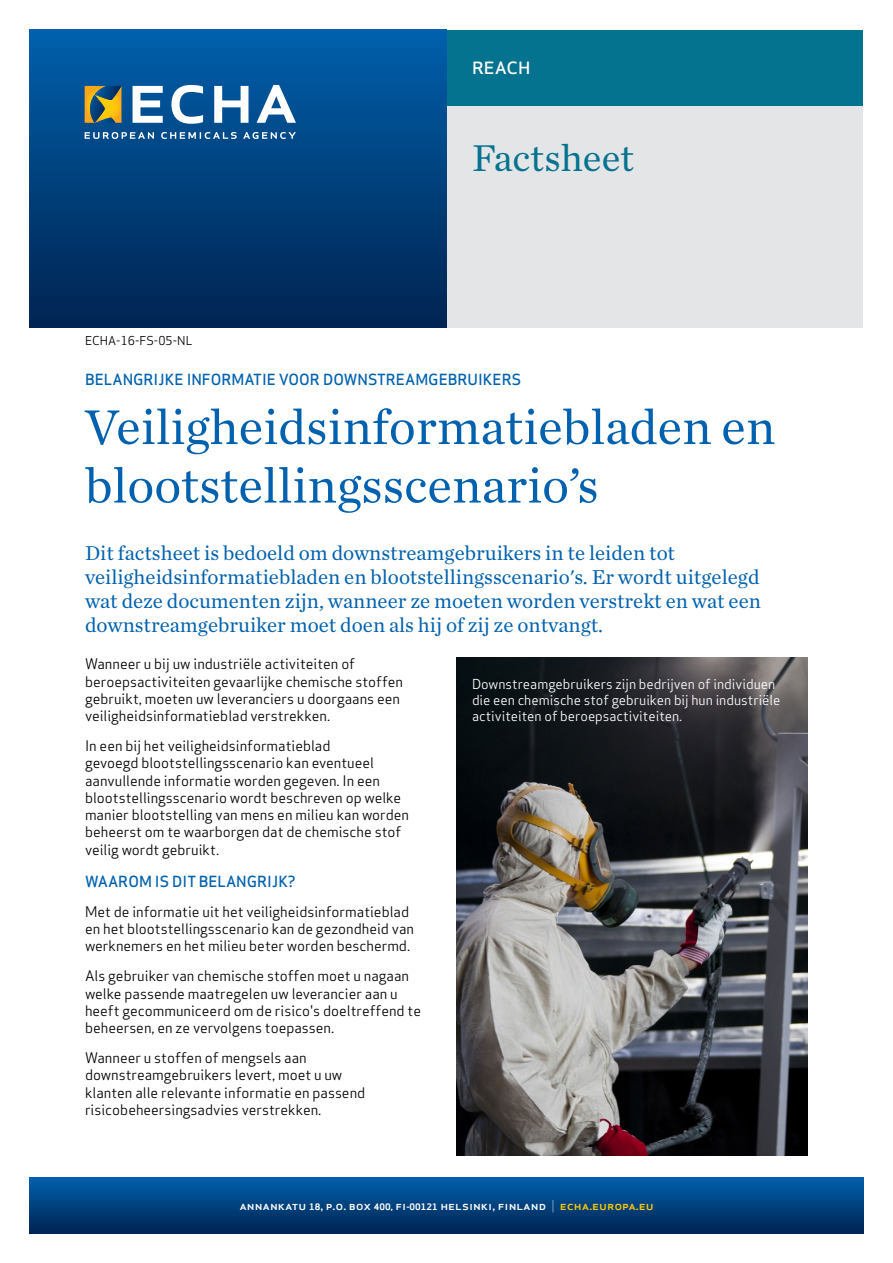
<style>
.page{position:relative;width:893px;height:1263px;background:#fff}
.page>*{position:absolute;margin:0;border:0;box-sizing:border-box;transform-origin:0 0}
.t1{font:51px/58.5px "Chronicle Text G1";color:#0061af}
.t2{font:39px "Chronicle Text G1";color:#047390}
.t3{font:21px/24px "Chronicle Text G1";color:#0061af}
.t4{font:500 16.5px "Apex Sans";color:#fff;scale:1.08 1}
.t5{font:500 15px "Apex Sans";color:#0061af}
.t6{font:14.25px/17.2px "Apex Sans";color:#000}
.t7{font:13.5px/16.2px "Apex Sans";color:#fff}
.t8{font:500 12.15px "Apex Sans";color:#fff;scale:1.08 1}
.t9{font:12px "Apex Sans";color:#000}
.s1{font-weight:700;font-size:8.7px}
.s2{font-weight:700;font-size:8.25px}
.s3{font-weight:300}
.s4{color:#ffcb05}
</style>
<div class="page">
<svg style="left:30px;top:1178px;width:833px;height:55px;background:#00417e"></svg>
<div style="left:446px;top:30px;width:417px;height:76px;background:#047390"></div>
<div style="left:446px;top:106px;width:417px;height:221px;background:#e4e5e6"></div>
<svg style="left:30px;top:30px;width:416px;height:297px;background:#00407c"></svg>
<svg style="left:85px;top:132px;width:211px;height:7px"></svg>
<svg style="left:133px;top:85px;width:163px;height:39px"></svg>
<svg style="left:85px;top:86px;width:36px;height:37px"></svg>
<img style="left:457px;top:658px;width:351px;height:497px">
<p class="t4" style="left:472px;top:54px;width:56px">REACH</p>
<p class="t9" style="left:85px;top:331px;width:109px">ECHA-16-FS-05-NL</p>
<h2 class="t2" style="left:472px;top:128px;width:164px">Factsheet</h2>
<p class="t5" style="left:85px;top:366px;width:438px">BELANGRIJKE INFORMATIE VOOR DOWNSTREAMGEBRUIKERS</p>
<h1 class="t1" style="left:85px;top:395px;width:692px">Veiligheidsinformatiebladen en blootstellingsscenario’s</h1>
<p class="t3" style="left:85px;top:540px;width:677px">Dit factsheet is bedoeld om downstreamgebruikers in te leiden tot veiligheidsinformatiebladen en blootstellingsscenario's. Er wordt uitgelegd wat deze documenten zijn, wanneer ze moeten worden verstrekt en wat een downstreamgebruiker moet doen als hij of zij ze ontvangt.</p>
<p class="t6" style="left:85px;top:654px;width:320px">Wanneer u bij uw industriële activiteiten of beroepsactiviteiten gevaarlijke chemische stoffen gebruikt, moeten uw leveranciers u doorgaans een veiligheidsinformatieblad verstrekken.</p>
<p class="t6" style="left:85px;top:736px;width:326px">In een bij het veiligheidsinformatieblad<br>gevoegd blootstellingsscenario kan eventueel aanvullende informatie worden gegeven. In een blootstellingsscenario wordt beschreven op welke manier blootstelling van mens en milieu kan worden beheerst om te waarborgen dat de chemische stof veilig wordt gebruikt.</p>
<p class="t5" style="left:85px;top:868px;width:212px">WAAROM IS DIT BELANGRIJK?</p>
<p class="t6" style="left:85px;top:901px;width:331px">Met de informatie uit het veiligheidsinformatieblad en het blootstellingsscenario kan de gezondheid van werknemers en het milieu beter worden beschermd.</p>
<p class="t6" style="left:85px;top:966px;width:337px">Als gebruiker van chemische stoffen moet u nagaan welke passende maatregelen uw leverancier aan u heeft gecommuniceerd om de risico's doeltreffend te beheersen, en ze vervolgens toepassen.</p>
<p class="t6" style="left:85px;top:1048px;width:282px">Wanneer u stoffen of mengsels aan downstreamgebruikers levert, moet u uw klanten alle relevante informatie en passend risicobeheersingsadvies verstrekken.</p>
<p class="t7" style="left:472px;top:674px;width:310px">Downstreamgebruikers zijn bedrijven of individuen die een chemische stof gebruiken bij hun industriële activiteiten of beroepsactiviteiten.</p>
<p class="t8" style="left:239px;top:1195px;width:385px">annankatu <span class="s1">18</span>, p.o. box <span class="s1">400,</span> fi<span class="s2">-</span><span class="s1">00121</span> helsinki, finland <span class="s3">|</span> <span class="s4">echa.europa.eu</span></p>
</div>
